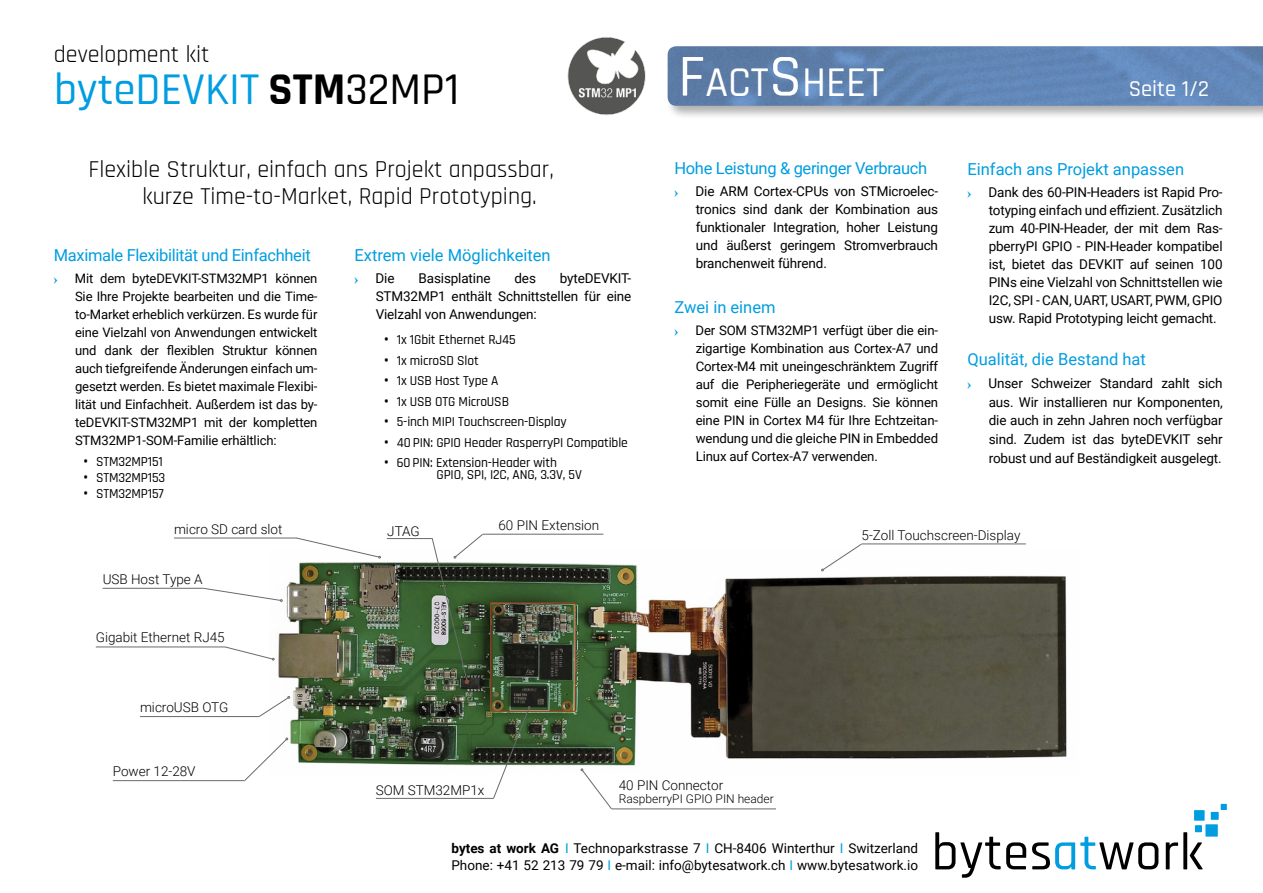
<style>
.page{position:relative;width:1263px;height:893px;background:#fff}
.page>*{position:absolute;margin:0;border:0;box-sizing:border-box;transform-origin:0 0}
.t1{font:500 45px "Rajdhani";color:#009de0}
.t2{font:500 42px "Rajdhani";color:#fff}
.t3{font:24px/27px "Rajdhani";color:#000}
.t4{font:500 22.5px "Rajdhani";color:#fff}
.t5{font:16.5px "Roboto";color:#009de0}
.t6{font:16.5px "Roboto";letter-spacing:-.02em;color:#009de0}
.t7{font:13.5px/18px "Roboto";letter-spacing:-.01em;color:#000;text-align:justify}
.t8{font:500 13.5px/12px "Rajdhani";letter-spacing:-.01em;color:#000}
.t9{font:300 13.5px "Roboto";color:#000}
.t10{font:13.2px/18px "Roboto";letter-spacing:-.01em;color:#000;text-align:justify}
.t11{font:13.05px/18px "Roboto";letter-spacing:-.01em;color:#000;text-align:justify}
.t12{font:300 12px "Roboto";color:#000}
.s1{font-weight:700;color:#000}
.s2{color:#000}
.s3{font-size:60px}
.s4{font-family:"Perpetua";font-weight:700;font-size:15px;color:#009de0}
.s5{font-weight:700;font-size:15.75px}
.s6{font-weight:700}
.s7{color:#009de0}
</style>
<div class="page">
<div style="left:665px;top:44px;width:598px;height:76px;background:#000;opacity:.37"></div>
<div style="left:668px;top:46px;width:595px;height:60px;background:#9c9b9b;opacity:.54"></div>
<svg style="left:935px;top:832px;width:91px;height:46px"></svg>
<svg style="left:1032px;top:837px;width:126px;height:32px"></svg>
<svg style="left:1166px;top:832px;width:37px;height:37px"></svg>
<div style="left:1194px;top:810px;width:10px;height:11px;background:#009de0"></div>
<div style="left:1205px;top:824px;width:13px;height:13px;background:#009de0"></div>
<div style="left:1211px;top:812px;width:8px;height:8px;background:#009de0"></div>
<div style="left:1195px;top:825px;width:7px;height:7px;background:#009de0"></div>
<svg style="left:1221px;top:804px;width:6px;height:6px"></svg>
<img style="left:567px;top:37px;width:79px;height:78px">
<img style="left:272px;top:558px;width:795px;height:213px">
<svg style="left:296px;top:537px;width:85px;height:21px"></svg>
<hr style="left:174px;top:538px;width:123px;height:1px;background:#6a6a6a">
<hr style="left:483px;top:534px;width:120px;height:1px;background:#6a6a6a">
<svg style="left:244px;top:738px;width:44px;height:43px"></svg>
<hr style="left:113px;top:780px;width:131px;height:1px;background:#6a6a6a">
<hr style="left:376px;top:798px;width:117px;height:1px;background:#6a6a6a">
<svg style="left:581px;top:769px;width:31px;height:41px"></svg>
<hr style="left:612px;top:809px;width:164px;height:1px;background:#6a6a6a">
<svg style="left:203px;top:588px;width:79px;height:14px"></svg>
<hr style="left:103px;top:588px;width:100px;height:1px;background:#6a6a6a">
<svg style="left:225px;top:646px;width:49px;height:14px"></svg>
<hr style="left:96px;top:647px;width:129px;height:1px;background:#6a6a6a">
<svg style="left:259px;top:696px;width:31px;height:21px"></svg>
<hr style="left:140px;top:716px;width:119px;height:1px;background:#6a6a6a">
<svg style="left:493px;top:706px;width:37px;height:93px"></svg>
<svg style="left:821px;top:543px;width:41px;height:28px"></svg>
<hr style="left:862px;top:544px;width:164px;height:1px;background:#6a6a6a">
<hr style="left:490px;top:603px;width:1px;height:109px;background:#a64125">
<hr style="left:574px;top:603px;width:1px;height:109px;background:#a64125">
<hr style="left:491px;top:711px;width:84px;height:1px;background:#a64125">
<hr style="left:490px;top:602px;width:85px;height:1px;background:#a64125">
<hr style="left:387px;top:538px;width:45px;height:1px;background:#6a6a6a">
<svg style="left:432px;top:534px;width:51px;height:150px"></svg>
<h3 class="t3" style="left:54px;top:41px;width:157px">development kit</h3>
<h1 class="t1" style="left:54px;top:63px;width:407px">byteDEVKIT <span class="s1">STM</span><span class="s2">32MP1</span></h1>
<h2 class="t2" style="left:678px;top:58px;width:208px"><span class="s3">F</span>ACT<span class="s3">S</span>HEET</h2>
<h3 class="t3" style="left:142px;top:157px;width:413px;text-indent:-54px">Flexible Struktur, einfach ans Projekt anpassbar, kurze Time-to-Market, Rapid Prototyping.</h3>
<p class="t6" style="left:674px;top:156px;width:254px">Hohe Leistung &amp; geringer Verbrauch</p>
<p class="t7" style="left:696px;top:181px;width:244px;text-indent:-21px"><span class="s4">›</span> Die ARM Cortex-CPUs von STMicroelec&shy;tronics sind dank der Kombination aus funktionaler Integration, hoher Leistung und äußerst geringem Stromverbrauch branchenweit führend.</p>
<p class="t5" style="left:674px;top:295px;width:103px">Zwei in einem</p>
<p class="t10" style="left:696px;top:321px;width:244px;text-indent:-21px"><span class="s4">›</span> Der SOM STM32MP1 verfügt über die ein&shy;zigartige Kombination aus Cortex-A7 und Cortex-M4 mit uneingeschränktem Zugriff auf die Peripheriegeräte und ermöglicht somit eine Fülle an Designs. Sie können eine PIN in Cortex M4 für Ihre Echtzeitan&shy;wendung und die gleiche PIN in Embedded Linux auf Cortex-A7 verwenden.</p>
<p class="t6" style="left:54px;top:244px;width:258px">Maximale Flexibilität und Einfachheit</p>
<p class="t11" style="left:75px;top:269px;width:244px;text-indent:-21px"><span class="s4">›</span> Mit dem byteDEVKIT-STM32MP1 können Sie Ihre Projekte bearbeiten und die Time&shy;to-Market erheblich verkürzen. Es wurde für eine Vielzahl von Anwendungen entwickelt und dank der flexiblen Struktur können auch tiefgreifende Änderungen einfach um&shy;gesetzt werden. Es bietet maximale Flexibi&shy;lität und Einfachheit. Außerdem ist das by&shy;teDEVKIT-STM32MP1 mit der kompletten STM32MP1-SOM-Familie erhältlich:</p>
<p class="t8" style="left:84px;top:456px;width:81px"><span class="s5">•</span> STM32MP151</p>
<p class="t8" style="left:84px;top:472px;width:83px"><span class="s5">•</span> STM32MP153</p>
<p class="t8" style="left:84px;top:488px;width:82px"><span class="s5">•</span> STM32MP157</p>
<p class="t5" style="left:354px;top:244px;width:198px">Extrem viele Möglichkeiten</p>
<p class="t7" style="left:354px;top:269px;width:42px"><span class="s4">›</span> Die</p>
<p class="t7" style="left:418px;top:269px;width:73px">Basisplatine</p>
<p class="t7" style="left:514px;top:269px;width:23px">des</p>
<p class="t7" style="left:376px;top:269px;width:257px;text-indent:184px">byteDEVKIT-STM32MP1 enthält Schnittstellen für eine Vielzahl von Anwendungen:</p>
<p class="t8" style="left:384px;top:334px;width:133px"><span class="s5">•</span> 1x 1Gbit Ethernet RJ45</p>
<p class="t8" style="left:384px;top:355px;width:96px"><span class="s5">•</span> 1x microSD Slot</p>
<p class="t8" style="left:384px;top:375px;width:116px"><span class="s5">•</span> 1x USB Host Type A</p>
<p class="t8" style="left:384px;top:396px;width:126px"><span class="s5">•</span> 1x USB OTG MicroUSB</p>
<p class="t8" style="left:384px;top:416px;width:184px"><span class="s5">•</span> 5-inch MIPI Touchscreen-Display</p>
<p class="t8" style="left:384px;top:437px;width:245px"><span class="s5">•</span> 40 PIN: GPIO Header RasperryPI Compatible</p>
<p class="t8" style="left:436px;top:457px;width:147px;text-indent:-52px"><span class="s5">•</span> 60 PIN: Extension-Header with<br>GPIO, SPI, I2C, ANG, 3.3V, 5V</p>
<h3 class="t4" style="left:1129px;top:75px;width:82px">Seite 1/2</h3>
<p class="t5" style="left:967px;top:157px;width:218px">Einfach ans Projekt anpassen</p>
<p class="t7" style="left:989px;top:183px;width:235px;text-indent:-21px"><span class="s4">›</span> Dank des 60-PIN-Headers ist Rapid Pro&shy;totyping einfach und effizient. Zusätzlich zum 40-PIN-Header, der mit dem Ras&shy;pberryPI GPIO - PIN-Header kompatibel ist, bietet das DEVKIT auf seinen 100<br>PINs eine Vielzahl von Schnittstellen wie I2C, SPI - CAN, UART, USART, PWM, GPIO usw. Rapid Prototyping leicht gemacht.</p>
<p class="t5" style="left:967px;top:347px;width:180px">Qualität, die Bestand hat</p>
<p class="t7" style="left:989px;top:373px;width:235px;line-height:18.9px;text-indent:-21px"><span class="s4">›</span> Unser Schweizer Standard zahlt sich aus. Wir installieren nur Komponenten, die auch in zehn Jahren noch verfügbar sind. Zudem ist das byteDEVKIT sehr robust und auf Beständigkeit ausgelegt.</p>
<p class="t9" style="left:174px;top:519px;width:110px">micro SD card slot</p>
<p class="t9" style="left:498px;top:516px;width:102px">60 PIN Extension</p>
<p class="t9" style="left:387px;top:521px;width:34px">JTAG</p>
<p class="t9" style="left:103px;top:569px;width:101px">USB Host Type A</p>
<p class="t9" style="left:96px;top:627px;width:131px">Gigabit Ethernet RJ45</p>
<p class="t9" style="left:140px;top:698px;width:90px">microUSB OTG</p>
<p class="t9" style="left:113px;top:762px;width:84px">Power 12-28V</p>
<p class="t9" style="left:376px;top:781px;width:110px">SOM STM32MP1x</p>
<p class="t9" style="left:619px;top:775px;width:106px">40 PIN Connector</p>
<p class="t12" style="left:619px;top:790px;width:156px">RaspberryPI GPIO PIN header</p>
<p class="t9" style="left:862px;top:525px;width:160px">5-Zoll Touchscreen-Display</p>
<p class="t7" style="left:451px;top:840px;width:468px;line-height:16.2px"><span class="s6">bytes at work AG</span> <span class="s7">I</span> Technoparkstrasse 7 <span class="s7">I</span> CH-8406 Winterthur <span class="s7">I</span> Switzerland<br>Phone: +41 52 213 79 79 <span class="s7">I</span> e-mail: info@bytesatwork.ch <span class="s7">I</span> www.bytesatwork.io</p>
</div>
